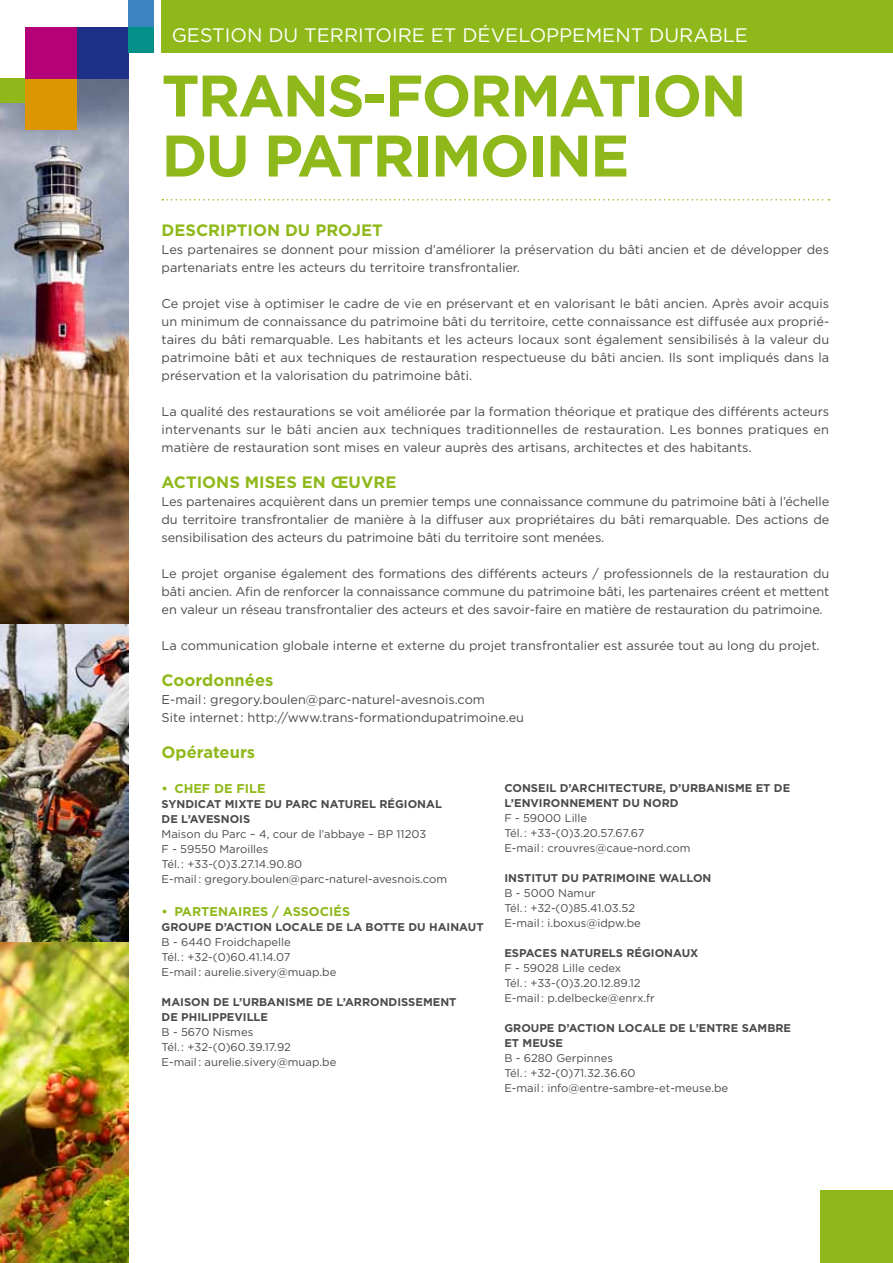
<style>
.page{position:relative;width:893px;height:1263px;background:#fff}
.page>*{position:absolute;margin:0;border:0;box-sizing:border-box;transform-origin:0 0}
.t1{font:700 58.5px/60px "Gotham";letter-spacing:-.03em;color:#8fb91a}
.t2{font:19.5px "Gotham";color:#fff}
.t3{font:700 16.5px "Gotham";color:#8fb91a}
.t4{font:12.75px/18px "Gotham";color:#4b4b4d;text-align:justify}
.t5{font:700 12.75px "Gotham";color:#8fb91a}
.t6{font:11.25px/15px "Gotham";color:#4b4b4d}
.t7{font:700 11.25px/15px "Gotham";color:#4b4b4d}
</style>
<div class="page">
<img style="left:0;top:78px;width:128px;height:1185px">
<div style="left:0;top:78px;width:26px;height:25px;background:#8fb91a"></div>
<div style="left:26px;top:78px;width:51px;height:52px;background:#dc9601"></div>
<div style="left:26px;top:27px;width:51px;height:51px;background:#b40178"></div>
<div style="left:77px;top:27px;width:51px;height:51px;background:#1d2f86"></div>
<div style="left:128px;top:0;width:26px;height:27px;background:#3c84c1"></div>
<div style="left:128px;top:27px;width:26px;height:26px;background:#029089"></div>
<div style="left:821px;top:1191px;width:72px;height:72px;background:#8fb91a"></div>
<div style="left:162px;top:0;width:731px;height:53px;background:#8fb91a"></div>
<svg style="left:162px;top:199px;width:667px;height:2px"></svg>
<h2 class="t2" style="left:172px;top:23px;width:578px">Gestion du territoire et développement durable</h2>
<h1 class="t1" style="left:162px;top:65px;width:586px">TRANS-FORMATION<br>DU PATRIMOINE</h1>
<p class="t3" style="left:162px;top:219px;width:219px">DESCRIPTION DU PROJET</p>
<p class="t4" style="left:162px;top:240px;width:669px">Les partenaires se donnent pour mission d’améliorer la préservation du bâti ancien et de développer des partenariats entre les acteurs du territoire transfrontalier.</p>
<p class="t4" style="left:162px;top:294px;width:669px">Ce projet vise à optimiser le cadre de vie en préservant et en valorisant le bâti ancien. Après avoir acquis un minimum de connaissance du patrimoine bâti du territoire, cette connaissance est diffusée aux proprié&shy;taires du bâti remarquable. Les habitants et les acteurs locaux sont également sensibilisés à la valeur du patrimoine bâti et aux techniques de restauration respectueuse du bâti ancien. Ils sont impliqués dans la préservation et la valorisation du patrimoine bâti.</p>
<p class="t4" style="left:162px;top:402px;width:669px">La qualité des restaurations se voit améliorée par la formation théorique et pratique des différents acteurs intervenants sur le bâti ancien aux techniques traditionnelles de restauration. Les bonnes pratiques en matière de restauration sont mises en valeur auprès des artisans, architectes et des habitants.</p>
<p class="t3" style="left:162px;top:471px;width:236px">ACTIONS MISES EN ŒUVRE</p>
<p class="t4" style="left:162px;top:492px;width:669px">Les partenaires acquièrent dans un premier temps une connaissance commune du patrimoine bâti à l’échelle du territoire transfrontalier de manière à la diffuser aux propriétaires du bâti remarquable. Des actions de sensibilisation des acteurs du patrimoine bâti du territoire sont menées.</p>
<p class="t4" style="left:162px;top:564px;width:669px">Le projet organise également des formations des différents acteurs / professionnels de la restauration du bâti ancien. Afin de renforcer la connaissance commune du patrimoine bâti, les partenaires créent et mettent en valeur un réseau transfrontalier des acteurs et des savoir-faire en matière de restauration du patrimoine.</p>
<p class="t4" style="left:162px;top:636px;width:660px">La communication globale interne et externe du projet transfrontalier est assurée tout au long du projet.</p>
<p class="t3" style="left:162px;top:669px;width:113px">COORDONNÉES</p>
<p class="t4" style="left:162px;top:690px;width:364px">E-mail : gregory.boulen@parc-naturel-avesnois.com<br>Site internet : http://www.trans-formationdupatrimoine.eu</p>
<p class="t3" style="left:162px;top:741px;width:95px">OPÉRATEURS</p>
<p class="t5" style="left:162px;top:780px;width:106px">• CHEF DE FILE</p>
<p class="t7" style="left:162px;top:796px;width:282px">SYNDICAT MIXTE DU PARC NATUREL RÉGIONAL<br>DE L’AVESNOIS</p>
<p class="t6" style="left:162px;top:826px;width:287px">Maison du Parc – 4, cour de l’abbaye – BP 11203<br>F - 59550 Maroilles<br>Tél. : +33-(0)3.27.14.90.80<br>E-mail : gregory.boulen@parc-naturel-avesnois.com</p>
<p class="t5" style="left:162px;top:903px;width:190px">• PARTENAIRES / ASSOCIÉS</p>
<p class="t7" style="left:162px;top:919px;width:321px">GROUPE D’ACTION LOCALE DE LA BOTTE DU HAINAUT</p>
<p class="t6" style="left:162px;top:934px;width:176px">B - 6440 Froidchapelle<br>Tél. : +32-(0)60.41.14.07<br>E-mail : aurelie.sivery@muap.be</p>
<p class="t7" style="left:162px;top:994px;width:294px">MAISON DE L’URBANISME DE L’ARRONDISSEMENT<br>DE PHILIPPEVILLE</p>
<p class="t6" style="left:162px;top:1024px;width:176px">B - 5670 Nismes<br>Tél. : +32-(0)60.39.17.92<br>E-mail : aurelie.sivery@muap.be</p>
<p class="t7" style="left:504px;top:780px;width:287px">CONSEIL D’ARCHITECTURE, D’URBANISME ET DE<br>L’ENVIRONNEMENT DU NORD</p>
<p class="t6" style="left:504px;top:810px;width:187px">F - 59000 Lille<br>Tél. : +33-(0)3.20.57.67.67<br>E-mail : crouvres@caue-nord.com</p>
<p class="t7" style="left:504px;top:870px;width:209px">I NSTITUT DU PATRIMOINE WALLON</p>
<p class="t6" style="left:504px;top:885px;width:138px">B - 5000 Namur<br>Tél. : +32-(0)85.41.03.52<br>E-mail : i.boxus@idpw.be</p>
<p class="t7" style="left:504px;top:945px;width:195px">ESPACES NATURELS RÉGIONAUX</p>
<p class="t6" style="left:504px;top:960px;width:152px">F - 59028 Lille cedex<br>Tél. : +33-(0)3.20.12.89.12<br>E-mail : p.delbecke@enrx.fr</p>
<p class="t7" style="left:504px;top:1020px;width:288px">GROUPE D’ACTION LOCALE DE L’ENTRE SAMBRE<br>ET M EUSE</p>
<p class="t6" style="left:504px;top:1050px;width:225px">B - 6280 Gerpinnes<br>Tél. : +32-(0)71.32.36.60<br>E-mail : info@entre-sambre-et-meuse.be</p>
</div>
